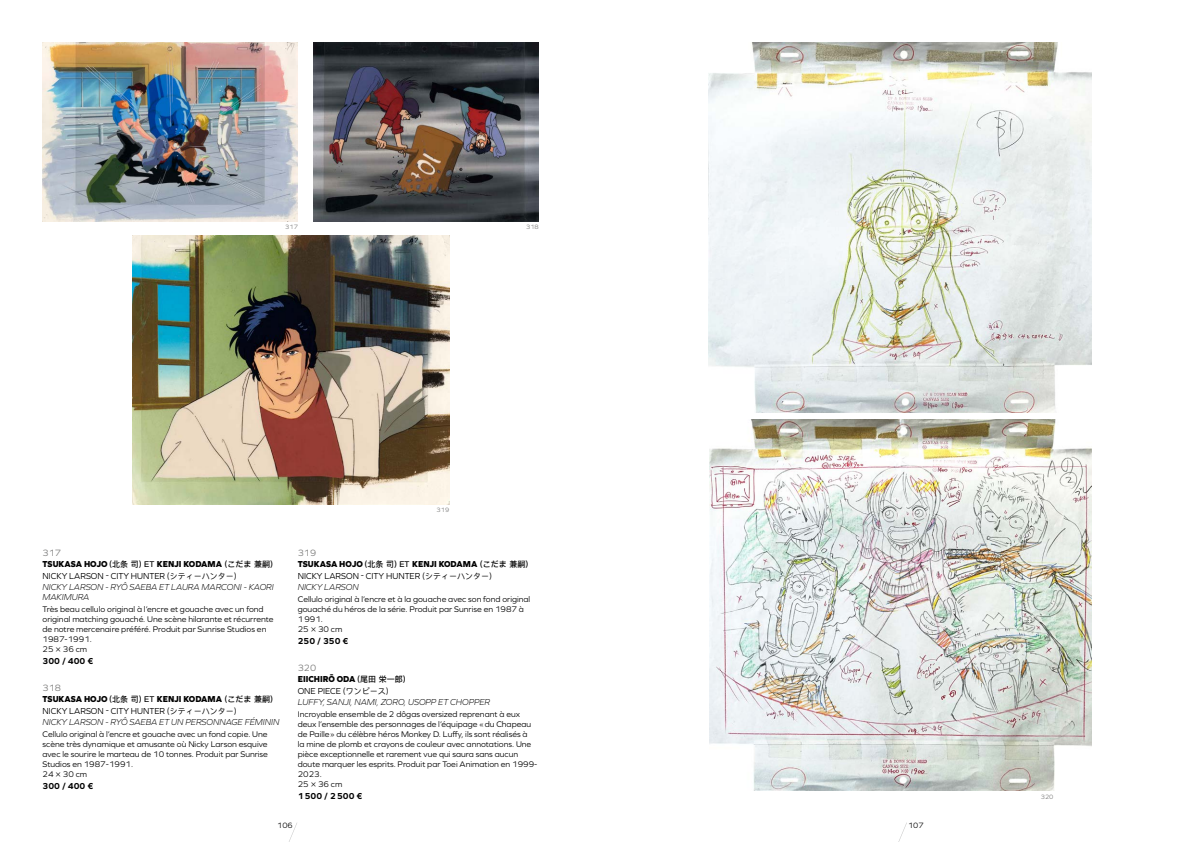
<style>
.page{position:relative;width:1191px;height:842px;background:#fff}
.page>*{position:absolute;margin:0;border:0;box-sizing:border-box;transform-origin:0 0}
.t1{font:9.5px "Graphie";color:#7b7b7a}
.t2{font:italic 300 9px/11.4px "Graphie";color:#000;scale:.95 1}
.t3{font:800 9px/11.4px "Graphie";color:#000;scale:.95 1}
.t4{font:700 9px "Graphie";color:#000}
.t5{font:8.5px/10px "Graphie";color:#000}
.t6{font:8px "Graphie";color:#000}
.t7{font:6.5px "Graphie";color:#7b7b7a}
.s1{font-weight:800;font-style:normal}
.s2{font-family:"Ping Fang SC";font-weight:500;font-style:normal;font-size:8px}
.s3{font-weight:400;font-style:normal}
.s4{font-family:"Ping Fang SC";font-weight:400;font-style:normal;font-size:8px}
.s5{font-family:"Ping Fang SC";font-weight:500;font-size:8px}
.s6{font-weight:400}
.s7{font-family:"Ping Fang SC";font-weight:400;font-size:8px}
.s8{font-weight:300;font-style:italic}
</style>
<div class="page">
<img style="left:43px;top:43px;width:255px;height:179px">
<img style="left:313px;top:43px;width:226px;height:179px">
<img style="left:709px;top:419px;width:382px;height:372px">
<img style="left:709px;top:43px;width:382px;height:369px">
<img style="left:132px;top:236px;width:317px;height:269px">
<svg style="left:898px;top:823px;width:9px;height:19px"></svg>
<svg style="left:289px;top:823px;width:8px;height:19px"></svg>
<p class="t7" style="left:285px;top:223px;width:14px">317</p>
<p class="t7" style="left:526px;top:223px;width:14px">318</p>
<p class="t1" style="left:43px;top:547px;width:20px">317</p>
<p class="t2" style="left:43px;top:558px;width:245px"><span class="s1">TSUKASA HOJO</span> <span class="s2">(北条 司) ET</span> <span class="s1">KENJI KODAMA</span> <span class="s2">(こだま 兼嗣)<br></span><span class="s3">NICKY LARSON - CITY HUNTER</span> <span class="s4">(シティーハンター)<br></span>NICKY LARSON - RYÔ SAEBA ET LAURA MARCONI - KAORI</p>
<p class="t2" style="left:43px;top:591px;width:51px">MAKIMURA</p>
<p class="t5" style="left:43px;top:604px;width:232px">Très beau cellulo original à l’encre et gouache avec un fond original matching gouaché. Une scène hilarante et récurrente de notre mercenaire préféré. Produit par Sunrise Studios en 1987-1991.<br>25 × 36 cm</p>
<p class="t4" style="left:43px;top:656px;width:52px">300 / 400 €</p>
<p class="t1" style="left:43px;top:682px;width:20px">318</p>
<p class="t2" style="left:43px;top:693px;width:251px"><span class="s1">TSUKASA HOJO</span> <span class="s2">(北条 司) ET</span> <span class="s1">KENJI KODAMA</span> <span class="s2">(こだま 兼嗣)<br></span><span class="s3">NICKY LARSON - CITY HUNTER</span> <span class="s4">(シティーハンター)<br></span>NICKY LARSON - RYÔ SAEBA ET UN PERSONNAGE FÉMININ</p>
<p class="t5" style="left:43px;top:729px;width:227px">Cellulo original à l’encre et gouache avec un fond copie. Une scène très dynamique et amusante où Nicky Larson esquive avec le sourire le marteau de 10 tonnes. Produit par Sunrise Studios en 1987-1991.<br>24 × 30 cm</p>
<p class="t4" style="left:43px;top:781px;width:52px">300 / 400 €</p>
<p class="t7" style="left:436px;top:506px;width:14px">319</p>
<p class="t1" style="left:298px;top:547px;width:20px">319</p>
<p class="t3" style="left:298px;top:558px;width:244px">TSUKASA HOJO <span class="s5">(北条 司) ET</span> KENJI KODAMA <span class="s5">(こだま 兼嗣)<br></span><span class="s6">NICKY LARSON - CITY HUNTER</span> <span class="s7">(シティーハンター)<br></span><span class="s8">NICKY LARSON</span></p>
<p class="t5" style="left:298px;top:594px;width:234px">Cellulo original à l’encre et à la gouache avec son fond original gouaché du héros de la série. Produit par Sunrise en 1987 à 1991.<br>25 × 30 cm</p>
<p class="t4" style="left:298px;top:636px;width:52px">250 / 350 €</p>
<p class="t1" style="left:298px;top:662px;width:20px">320</p>
<p class="t2" style="left:298px;top:673px;width:204px"><span class="s1">EIICHIRŌ ODA</span> <span class="s2">(尾田 栄一郎)<br></span><span class="s3">ONE PIECE</span> <span class="s4">(ワンピース)<br></span>LUFFY, SANJI, NAMI, ZORO, USOPP ET CHOPPER</p>
<p class="t5" style="left:298px;top:709px;width:241px">Incroyable ensemble de 2 dôgas oversized reprenant à eux deux l’ensemble des personnages de l’équipage «du Chapeau de Paille» du célèbre héros Monkey D. Luffy, ils sont réalisés à<br>la mine de plomb et crayons de couleur avec annotations. Une pièce exceptionnelle et rarement vue qui saura sans aucun doute marquer les esprits. Produit par Toei Animation en 1999- 2023.<br>25 × 36 cm</p>
<p class="t4" style="left:298px;top:791px;width:66px">1500 / 2500 €</p>
<p class="t6" style="left:277px;top:820px;width:17px">106</p>
<p class="t6" style="left:908px;top:820px;width:17px">107</p>
<p class="t7" style="left:1040px;top:793px;width:14px">320</p>
</div>
